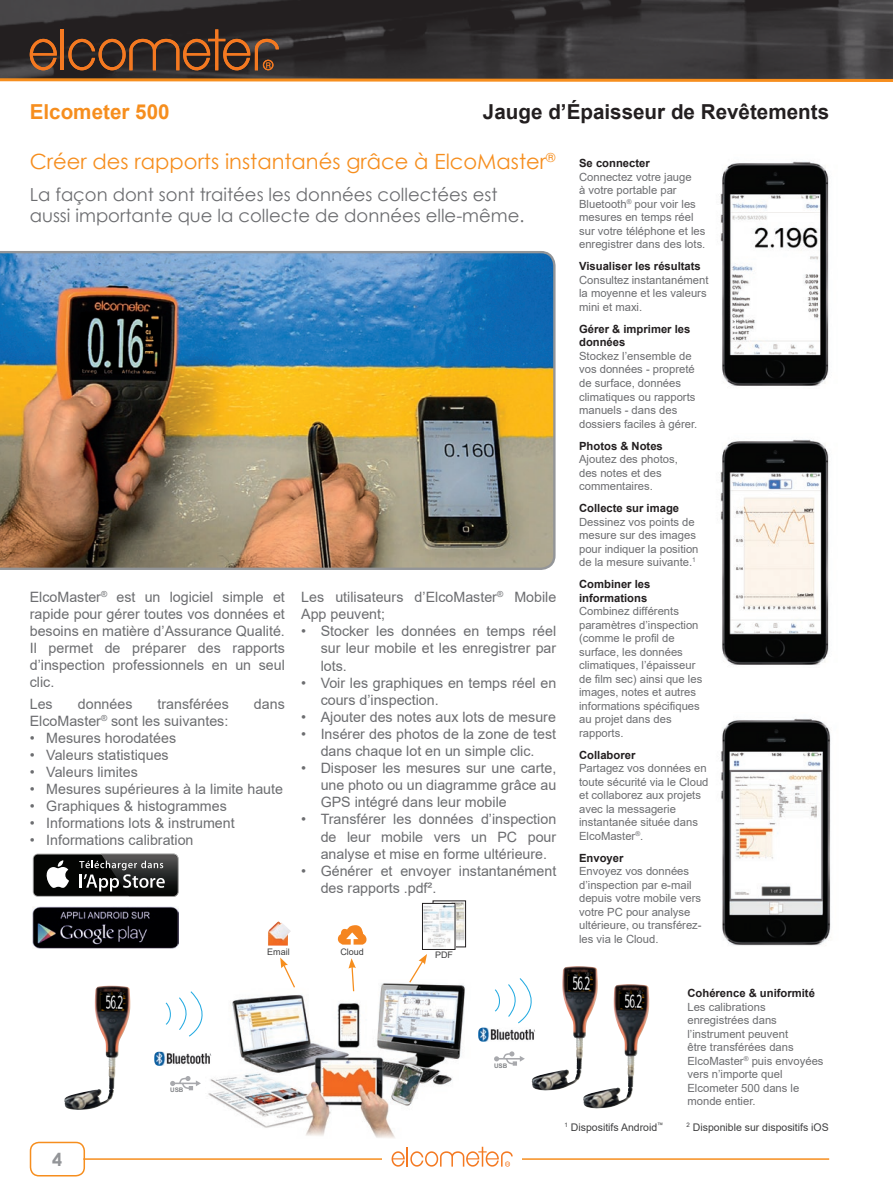
<style>
.page{position:relative;width:893px;height:1191px;background:#fff}
.page>*{position:absolute;margin:0;border:0;box-sizing:border-box;transform-origin:0 0}
.t1{font:21px "Century Gothic";color:#f68e1e}
.t2{font:700 20.7px "Arial";color:#231f20}
.t3{font:700 20.7px "Arial";color:#f68e1e}
.t4{font:18px/21.6px "Century Gothic";color:#6c6d70}
.t5{font:700 18px "Century Gothic";color:#939598}
.t6{font:14.25px/17.1px "Arial";color:#6c6d70;text-align:justify}
.t7{font:11.25px/13.5px "Arial";color:#6c6d70}
.t8{font:700 11.25px/13.5px "Arial";color:#231f20}
.t9{font:10.5px "Arial";color:#3e3e3f}
.t10{font:9px "Arial";color:#3e3e3f}
.t11{font:700 6.3px "Arial";color:#808285}
</style>
<div class="page">
<div style="left:30px;top:1141px;width:55px;height:35px;border:2px solid #f68e1e;border-radius:9px"></div>
<hr style="left:83px;top:1158px;width:746px;height:1px;background:#f68e1e">
<div style="left:382px;top:1139px;width:140px;height:35px;background:#fff"></div>
<svg style="left:392px;top:1146px;width:121px;height:20px"></svg>
<svg style="left:0;top:0;width:893px;height:77px;background:#343132"></svg>
<hr style="left:61px;top:29px;width:3px;height:41px;background:#f47921">
<svg style="left:30px;top:39px;width:27px;height:31px"></svg>
<svg style="left:68px;top:29px;width:211px;height:41px;background:#573723"></svg>
<svg style="left:0;top:77px;width:893px;height:5px;background:#b97a37"></svg>
<svg style="left:494px;top:1051px;width:31px;height:14px"></svg>
<img style="left:720px;top:718px;width:111px;height:228px">
<img style="left:720px;top:161px;width:109px;height:225px">
<img style="left:720px;top:439px;width:109px;height:226px">
<div style="left:34px;top:854px;width:144px;height:42px;background:#040503;border-radius:4px"></div>
<svg style="left:46px;top:860px;width:23px;height:28px"></svg>
<img style="left:178px;top:857px;width:1px;height:36px">
<img style="left:101px;top:854px;width:77px;height:42px">
<svg style="left:79px;top:860px;width:97px;height:37px"></svg>
<img style="left:32px;top:906px;width:147px;height:42px">
<img style="left:0;top:251px;width:556px;height:319px">
<img style="left:208px;top:983px;width:280px;height:155px">
<img style="left:478px;top:1027px;width:54px;height:14px">
<svg style="left:495px;top:978px;width:37px;height:46px"></svg>
<svg style="left:408px;top:954px;width:19px;height:30px"></svg>
<img style="left:268px;top:921px;width:23px;height:24px">
<img style="left:455px;top:903px;width:9px;height:42px">
<div style="left:433px;top:901px;width:33px;height:46px;border:1px solid #231f20"></div>
<img style="left:424px;top:905px;width:29px;height:42px">
<div style="left:422px;top:903px;width:33px;height:46px;border:1px solid #231f20"></div>
<img style="left:532px;top:966px;width:46px;height:117px">
<img style="left:568px;top:972px;width:25px;height:19px">
<img style="left:64px;top:985px;width:46px;height:117px">
<img style="left:100px;top:992px;width:25px;height:18px">
<img style="left:583px;top:984px;width:46px;height:117px">
<img style="left:619px;top:990px;width:25px;height:19px">
<svg style="left:165px;top:991px;width:38px;height:46px"></svg>
<img style="left:154px;top:1051px;width:57px;height:14px">
<svg style="left:170px;top:1076px;width:31px;height:14px"></svg>
<svg style="left:348px;top:958px;width:8px;height:34px"></svg>
<svg style="left:338px;top:925px;width:28px;height:19px"></svg>
<svg style="left:280px;top:957px;width:16px;height:32px"></svg>
<h2 class="t2" style="left:483px;top:97px;width:348px">Jauge d’Épaisseur de Revêtements</h2>
<h2 class="t3" style="left:30px;top:97px;width:141px">Elcometer 500</h2>
<h1 class="t1" style="left:30px;top:147px;width:527px">Créer des rapports instantanés grâce à ElcoMaster<sup>®</sup></h1>
<p class="t8" style="left:579px;top:157px;width:72px">Se connecter</p>
<p class="t7" style="left:579px;top:170px;width:128px">Connectez votre jauge<br>à votre portable par<br>Bluetooth<sup>®</sup> pour voir les mesures en temps réel sur votre téléphone et les enregistrer dans des lots.</p>
<p class="t8" style="left:579px;top:260px;width:123px">Visualiser les résultats</p>
<p class="t7" style="left:579px;top:273px;width:131px">Consultez instantanément la moyenne et les valeurs mini et maxi.</p>
<p class="t8" style="left:579px;top:322px;width:113px">Gérer &amp; imprimer les données</p>
<p class="t7" style="left:579px;top:349px;width:120px">Stockez l’ensemble de vos données - propreté de surface, données climatiques ou rapports manuels - dans des dossiers faciles à gérer.</p>
<p class="t8" style="left:579px;top:439px;width:85px">Photos &amp; Notes</p>
<p class="t7" style="left:579px;top:452px;width:100px">Ajoutez des photos, des notes et des commentaires.</p>
<p class="t8" style="left:579px;top:501px;width:102px">Collecte sur image</p>
<p class="t7" style="left:579px;top:515px;width:121px">Dessinez vos points de mesure sur des images pour indiquer la position de la mesure suivante.<sup>1</sup></p>
<p class="t8" style="left:579px;top:577px;width:73px">Combiner les informations</p>
<p class="t7" style="left:579px;top:604px;width:125px">Combinez différents paramètres d’inspection (comme le profil de surface, les données climatiques, l’épaisseur de film sec) ainsi que les images, notes et autres informations spécifiques au projet dans des rapports.</p>
<p class="t8" style="left:579px;top:748px;width:58px">Collaborer</p>
<p class="t7" style="left:579px;top:761px;width:131px">Partagez vos données en toute sécurité via le Cloud et collaborez aux projets avec la messagerie instantanée située dans<br>ElcoMaster<sup>®</sup>.</p>
<p class="t8" style="left:579px;top:851px;width:46px">Envoyer</p>
<p class="t7" style="left:579px;top:864px;width:124px">Envoyez vos données d’inspection par e-mail depuis votre mobile vers votre PC pour analyse ultérieure, ou transférez&shy;les via le Cloud.</p>
<h3 class="t4" style="left:30px;top:183px;width:496px">La façon dont sont traitées les données collectées est aussi importante que la collecte de données elle-même.</h3>
<p class="t6" style="left:30px;top:588px;width:257px">ElcoMaster<sup>®</sup> est un logiciel simple et rapide pour gérer toutes vos données et besoins en matière d’Assurance Qualité.<br>Il permet de préparer des rapports d’inspection professionnels en un seul clic.</p>
<p class="t6" style="left:30px;top:695px;width:24px">Les</p>
<p class="t6" style="left:78px;top:695px;width:56px">données</p>
<p class="t6" style="left:158px;top:695px;width:73px">transférées</p>
<p class="t6" style="left:254px;top:695px;width:32px">dans</p>
<p class="t6" style="left:30px;top:712px;width:200px">ElcoMaster<sup>®</sup> sont les suivantes:</p>
<p class="t6" style="left:30px;top:729px;width:148px">• Mesures horodatées</p>
<p class="t6" style="left:30px;top:746px;width:140px">• Valeurs statistiques</p>
<p class="t6" style="left:30px;top:763px;width:110px">• Valeurs limites</p>
<p class="t6" style="left:30px;top:780px;width:255px">• Mesures supérieures à la limite haute</p>
<p class="t6" style="left:30px;top:797px;width:199px">• Graphiques &amp; histogrammes</p>
<p class="t6" style="left:30px;top:814px;width:206px">• Informations lots &amp; instrument</p>
<p class="t6" style="left:30px;top:831px;width:165px">• Informations calibration</p>
<p class="t6" style="left:301px;top:588px;width:257px">Les utilisateurs d’ElcoMaster<sup>®</sup> Mobile<br>App peuvent;</p>
<p class="t6" style="left:321px;top:622px;width:237px;text-indent:-19px">• Stocker les données en temps réel sur leur mobile et les enregistrer par lots.</p>
<p class="t6" style="left:321px;top:674px;width:237px;text-indent:-19px">• Voir les graphiques en temps réel en cours d’inspection.</p>
<p class="t6" style="left:301px;top:708px;width:256px">• Ajouter des notes aux lots de mesure</p>
<p class="t6" style="left:301px;top:725px;width:257px;text-align:center">• Insérer des photos de la zone de test dans chaque lot en un simple clic.</p>
<p class="t6" style="left:321px;top:759px;width:237px;text-indent:-19px">• Disposer les mesures sur une carte, une photo ou un diagramme grâce au GPS intégré dans leur mobile</p>
<p class="t6" style="left:321px;top:811px;width:237px;text-indent:-19px">• Transférer les données d’inspection de leur mobile vers un PC pour analyse et mise en forme ultérieure.</p>
<p class="t6" style="left:321px;top:862px;width:237px;text-indent:-19px">• Générer et envoyer instantanément des rapports .pdf².</p>
<h3 class="t5" style="left:52px;top:1145px;width:12px">4</h3>
<p class="t11" style="left:170px;top:1086px;width:15px">USB</p>
<p class="t10" style="left:267px;top:945px;width:24px">Email</p>
<p class="t10" style="left:340px;top:945px;width:25px">Cloud</p>
<p class="t10" style="left:435px;top:949px;width:19px">PDF</p>
<p class="t11" style="left:494px;top:1061px;width:15px">USB</p>
<p class="t8" style="left:687px;top:986px;width:129px">Cohérence &amp; uniformité</p>
<p class="t7" style="left:687px;top:1000px;width:138px">Les calibrations enregistrées dans l’instrument peuvent<br>être transférées dans<br>ElcoMaster<sup>®</sup> puis envoyées vers n’importe quel<br>Elcometer 500 dans le monde entier.</p>
<p class="t9" style="left:565px;top:1119px;width:100px"><sup>1</sup> Dispositifs Android<sup>™</sup></p>
<p class="t9" style="left:686px;top:1119px;width:144px"><sup>2</sup> Disponible sur dispositifs iOS</p>
</div>
